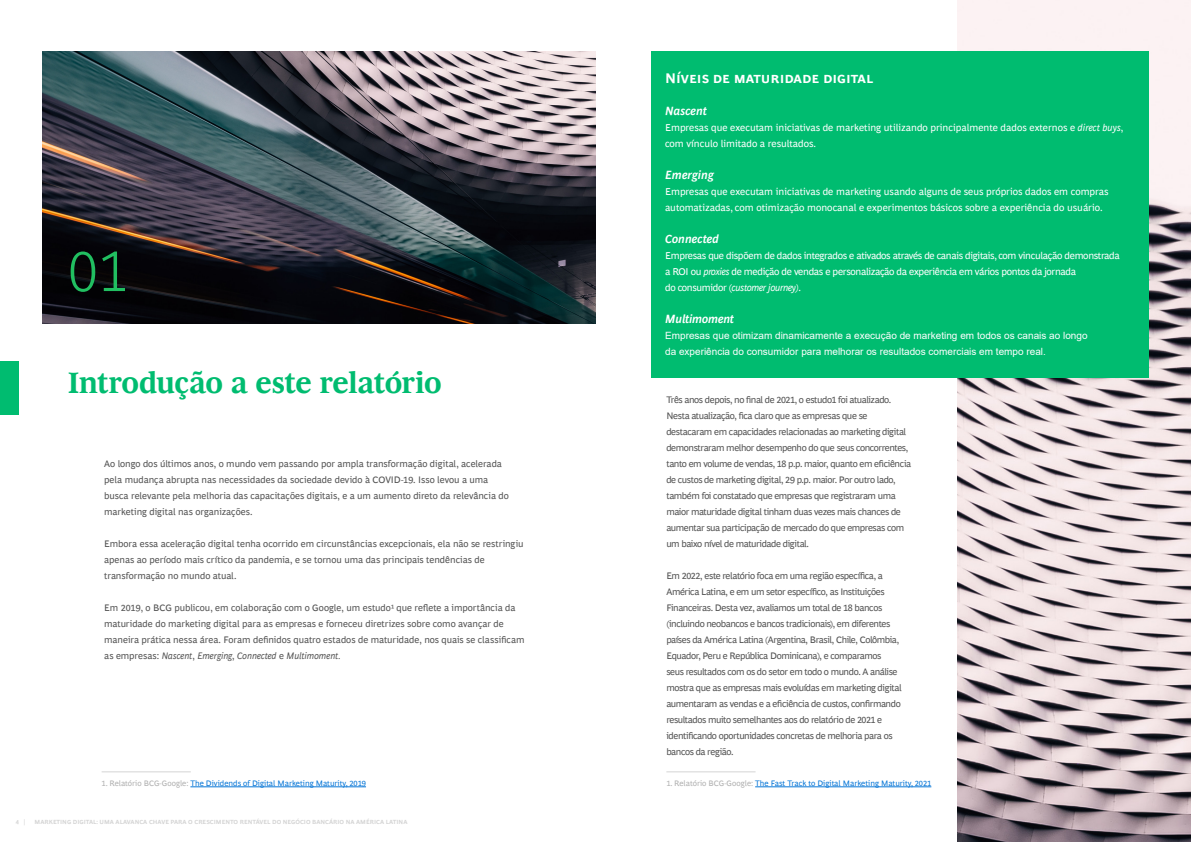
<style>
.page{position:relative;width:1191px;height:842px;background:#fff}
.page>*{position:absolute;margin:0;border:0;box-sizing:border-box;transform-origin:0 0}
.Agenda_numbers{font:300 60px "Henderson BCG Sans";color:#21bf61;scale:.95 1}
.Chapter_Title_01{font:700 30px "Henderson BCG Serif";letter-spacing:-.01em;color:#00bc70}
.Body_Copy_-_Bullet_B{font:700 14px "Henderson BCG Sans";color:#fff}
.Body_Copy_-_Bullet_B-2{font:italic 700 12px "Henderson BCG Sans";color:#fff}
.Body_Copy_-_Bullet_B-3{font:italic 700 12px "Henderson BCG Sans";letter-spacing:-.02em;color:#fff}
.Body_Copy_-_Bullet_B-4{font:10px/16px "Henderson BCG Sans";color:#fff}
.Body_Copy_-_Bullet_B-5{font:10px/16px "Henderson BCG Sans";letter-spacing:-.03em;color:#fff}
.Body_Copy_-_Bullet_B-6{font:10px/16px "Arial";color:#fff}
.Body_copy_2_column{font:9.5px/16px "Henderson BCG Sans";letter-spacing:-.035em;color:#535353}
.Body_copy_2_column-2{font:9.5px/16px "Henderson BCG Sans";letter-spacing:-.005em;color:#535353}
.Body_copy_2_column-3{font:9.5px/16px "Henderson BCG Sans";color:#535353}
.Footnotes{font:8px "Henderson BCG Sans";color:#0977d7}
.t1{font:700 6px "Henderson BCG Sans";color:#d4d4d4}
.s1{font-style:italic}
.s2{color:#b1b1b1}
</style>
<div class="page">
<img style="left:957px;top:0;width:234px;height:842px">
<img style="left:43px;top:51px;width:552px;height:272px">
<div style="left:651px;top:52px;width:497px;height:326px;background:#00bc70"></div>
<div style="left:0;top:361px;width:18px;height:53px;background:#00bc70"></div>
<hr style="left:755px;top:786px;width:176px;height:1px;background:#0977d7">
<hr style="left:666px;top:771px;width:89px;height:1px;background:#d4d4d4">
<hr style="left:190px;top:786px;width:176px;height:1px;background:#0977d7">
<hr style="left:102px;top:771px;width:89px;height:1px;background:#d4d4d4">
<p class="Agenda_numbers" style="left:68px;top:226px;width:64px">01</p>
<p class="Chapter_Title_01" style="left:68px;top:361px;width:375px">Introdução a este relatório</p>
<p class="Body_copy_2_column-2" style="left:104px;top:455px;width:406px">Ao longo dos últimos anos, o mundo vem passando por ampla transformação digital, acelerada pela mudança abrupta nas necessidades da sociedade devido à COVID-19. Isso levou a uma busca relevante pela melhoria das capacitações digitais, e a um aumento direto da relevância do marketing digital nas organizações.</p>
<p class="Body_copy_2_column-2" style="left:104px;top:535px;width:421px">Embora essa aceleração digital tenha ocorrido em circunstâncias excepcionais, ela não se restringiu apenas ao período mais crítico da pandemia, e se tornou uma das principais tendências de transformação no mundo atual.</p>
<p class="Body_copy_2_column-3" style="left:104px;top:599px;width:422px">Em 2019, o BCG publicou, em colaboração com o Google, um estudo1 que reflete a importância da maturidade do marketing digital para as empresas e forneceu diretrizes sobre como avançar de maneira prática nessa área. Foram definidos quatro estados de maturidade, nos quais se classificam as empresas: <span class="s1">Nascent</span>, <span class="s1">Emerging</span>, <span class="s1">Connected</span> e <span class="s1">Multimoment.</span></p>
<p class="Body_Copy_-_Bullet_B" style="left:665px;top:68px;width:210px">Níveis de maturidade digital</p>
<p class="Body_Copy_-_Bullet_B-2" style="left:665px;top:102px;width:43px">Nascent</p>
<p class="Body_Copy_-_Bullet_B-4" style="left:665px;top:119px;width:460px">Empresas que executam iniciativas de marketing utilizando principalmente dados externos e <span class="s1">direct buys</span>, com vínculo limitado a resultados.</p>
<p class="Body_Copy_-_Bullet_B-2" style="left:665px;top:166px;width:50px">Emerging</p>
<p class="Body_Copy_-_Bullet_B-4" style="left:665px;top:183px;width:445px">Empresas que executam iniciativas de marketing usando alguns de seus próprios dados em compras automatizadas, com otimização monocanal e experimentos básicos sobre a experiência do usuário.</p>
<p class="Body_Copy_-_Bullet_B-2" style="left:665px;top:230px;width:55px">Connected</p>
<p class="Body_Copy_-_Bullet_B-5" style="left:665px;top:247px;width:456px">Empresas que dispõem de dados integrados e ativados através de canais digitais, com vinculação demonstrada a ROI ou <span class="s1">proxies</span> de medição de vendas e personalização da experiência em vários pontos da jornada<br>do consumidor (<span class="s1">customer journey)</span>.</p>
<p class="Body_Copy_-_Bullet_B-3" style="left:665px;top:310px;width:70px">Multimoment</p>
<p class="Body_Copy_-_Bullet_B-6" style="left:665px;top:327px;width:424px">Empresas que otimizam dinamicamente a execução de marketing em todos os canais ao longo da experiência do consumidor para melhorar os resultados comerciais em tempo real.</p>
<p class="Body_copy_2_column" style="left:666px;top:391px;width:246px">Três anos depois, no final de 2021, o estudo1 foi atualizado.<br>Nesta atualização, fica claro que as empresas que se destacaram em capacidades relacionadas ao marketing digital demonstraram melhor desempenho do que seus concorrentes, tanto em volume de vendas, 18 p.p. maior, quanto em eficiência de custos de marketing digital, 29 p.p. maior. Por outro lado, também foi constatado que empresas que registraram uma maior maturidade digital tinham duas vezes mais chances de aumentar sua participação de mercado do que empresas com um baixo nível de maturidade digital.</p>
<p class="Body_copy_2_column" style="left:666px;top:567px;width:237px">Em 2022, este relatório foca em uma região específica, a América Latina, e em um setor específico, as Instituições Financeiras. Desta vez, avaliamos um total de 18 bancos (incluindo neobancos e bancos tradicionais), em diferentes países da América Latina (Argentina, Brasil, Chile, Colômbia, Equador, Peru e República Dominicana), e comparamos<br>seus resultados com os do setor em todo o mundo. A análise mostra que as empresas mais evoluídas em marketing digital aumentaram as vendas e a eficiência de custos, confirmando resultados muito semelhantes aos do relatório de 2021 e identificando oportunidades concretas de melhoria para os bancos da região.</p>
<p class="Footnotes" style="left:102px;top:777px;width:266px"><span class="s2">1. Relatório BCG-Google:</span> The Dividends of Digital Marketing Maturity, 2019</p>
<p class="Footnotes" style="left:666px;top:777px;width:266px"><span class="s2">1. Relatório BCG-Google:</span> The Fast Track to Digital Marketing Maturity, 2021</p>
<p class="t1" style="left:16px;top:817px;width:11px">4 |</p>
<p class="t1" style="left:35px;top:817px;width:374px">MARKETING DIGITAL: UMA ALAVANCA CHAVE PARA O CRESCIMENTO RENTÁVEL DO NEGÓCIO BANCÁRIO NA AMÉRICA LATINA</p>
</div>
